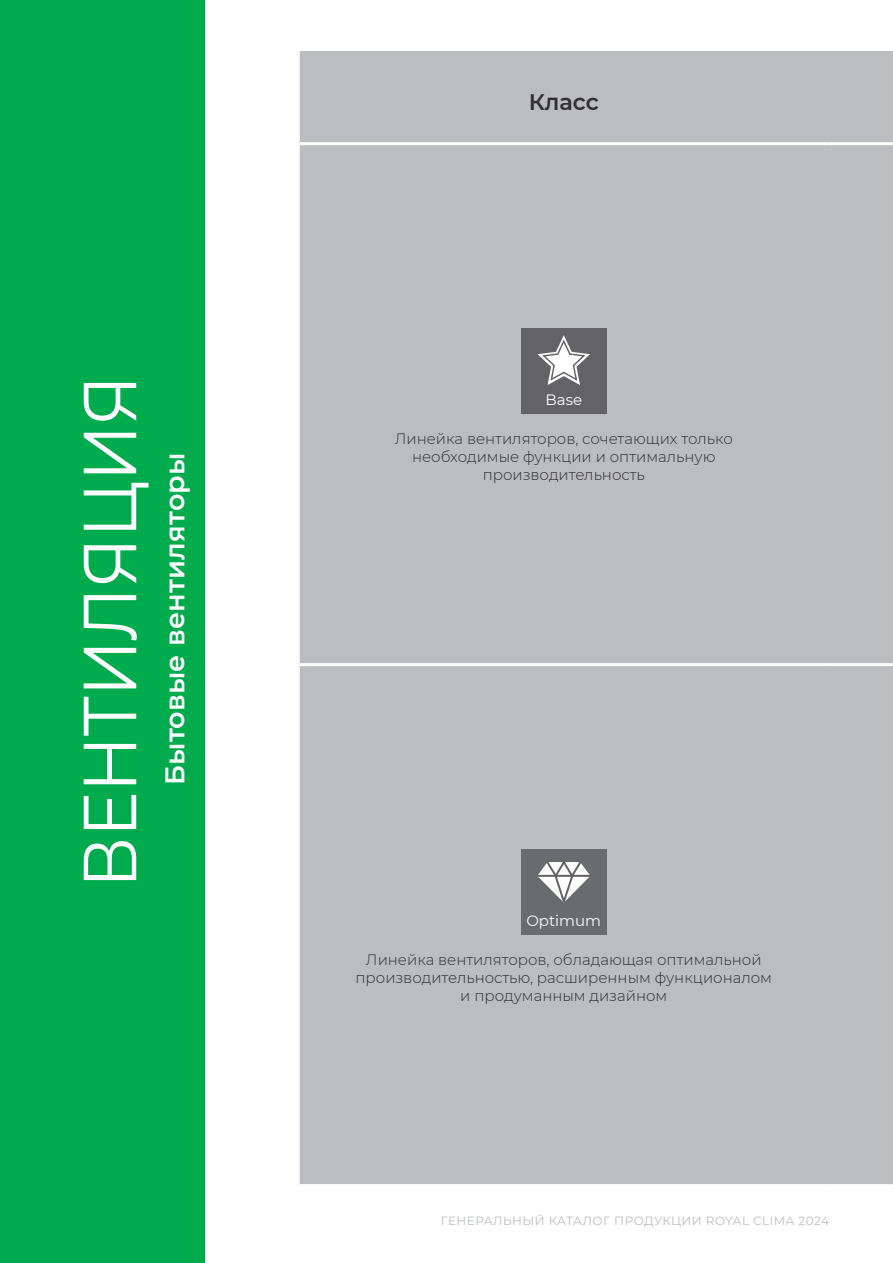
<style>
.page{position:relative;width:893px;height:1263px;background:#fff}
.page>*{position:absolute;margin:0;border:0;box-sizing:border-box;transform-origin:0 0}
.t1{font:75px "Montserrat";letter-spacing:-.01em;color:#fff;scale:.92 1}
.t2{font:600 27px "Montserrat";letter-spacing:.01em;color:#fff}
.t3{font:600 22.5px "Montserrat";letter-spacing:-.005em;color:#312f30}
.t4{font:300 15px/18px "Montserrat";color:#312f30;text-align:center}
.t5{font:15px "Montserrat";color:#fff}
.t6{font:12px "Montserrat";letter-spacing:.04em;color:#bcbdc0}
</style>
<div class="page">
<div style="left:0;top:0;width:204px;height:1263px;background:#00ab4d"></div>
<div style="left:300px;top:51px;width:593px;height:1133px;background:#bcbdc0"></div>
<hr style="left:300px;top:142px;width:528px;height:3px;background:#fff">
<hr style="left:300px;top:663px;width:528px;height:3px;background:#fff">
<hr style="left:828px;top:142px;width:64px;height:3px;background:#fff">
<hr style="left:828px;top:663px;width:64px;height:3px;background:#fff">
<div style="left:521px;top:328px;width:85px;height:85px;background:#636366"></div>
<svg style="left:538px;top:335px;width:52px;height:50px"></svg>
<div style="left:521px;top:849px;width:85px;height:85px;background:#6a6b6e"></div>
<hr style="left:537px;top:875px;width:56px;height:2px;background:#636366">
<svg style="left:537px;top:862px;width:53px;height:41px"></svg>
<p class="t1" style="left:58px;top:888px;width:559px;rotate:-90deg">ВЕНТИЛЯЦИЯ</p>
<p class="t2" style="left:156px;top:785px;width:335px;rotate:-90deg">Бытовые вентиляторы</p>
<p class="t3" style="left:529px;top:86px;width:72px">Класс</p>
<p class="t5" style="left:545px;top:389px;width:38px">Base</p>
<p class="t4" style="left:395px;top:429px;width:340px">Линейка вентиляторов, сочетающих только необходимые функции и оптимальную производительность</p>
<p class="t5" style="left:526px;top:910px;width:76px">Optimum</p>
<p class="t4" style="left:356px;top:950px;width:418px">Линейка вентиляторов, обладающая оптимальной производительностью, расширенным функционалом и продуманным дизайном</p>
<p class="t6" style="left:441px;top:1213px;width:390px">ГЕНЕРАЛЬНЫЙ КАТАЛОГ ПРОДУКЦИИ ROYAL CLIMA 2024</p>
</div>
